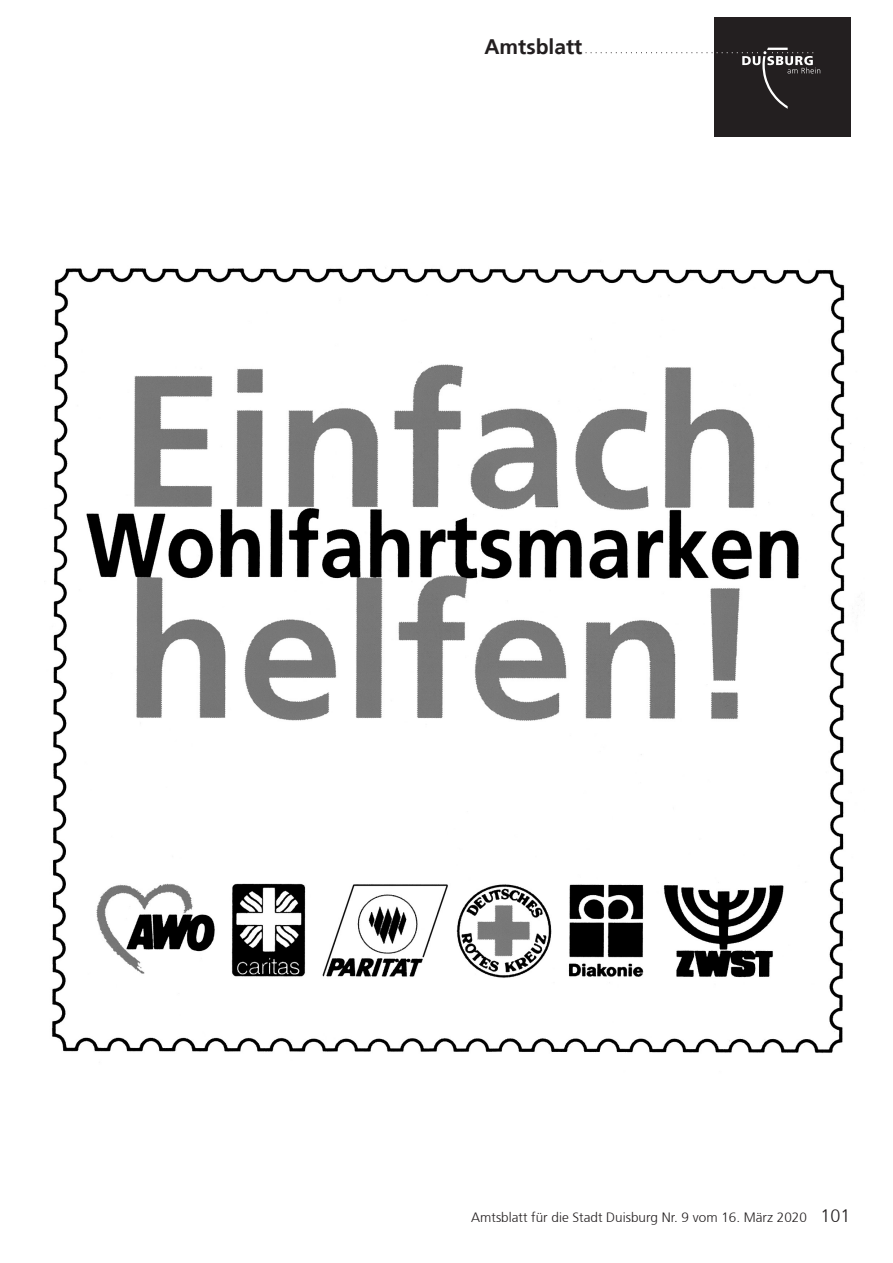
<style>
.page{position:relative;width:893px;height:1263px;background:#fff}
.page>*{position:absolute;margin:0;border:0;box-sizing:border-box;transform-origin:0 0}
.t1{font:72px "Duisburg Logo";color:#231f20}
.t2{font:700 21px "Frutiger 65";color:#231f20}
.Fußzeile{font:300 13.5px "Frutiger 45";color:#231f20}
.s1{color:#fff}
.s2{font-size:18px}
</style>
<div class="page">
<div style="left:714px;top:17px;width:136px;height:119px;background:#231f20"></div>
<img style="left:52px;top:268px;width:806px;height:785px">
<h2 class="t2" style="left:484px;top:34px;width:100px">Amtsblatt</h2>
<h1 class="t1" style="left:585px;top:-14px;width:236px">..............<span class="s1">...L</span></h1>
<p class="Fußzeile" style="left:471px;top:1210px;width:381px">Amtsblatt für die Stadt Duisburg Nr. 9 vom 16. März 2020 <span class="s2">101</span></p>
</div>
